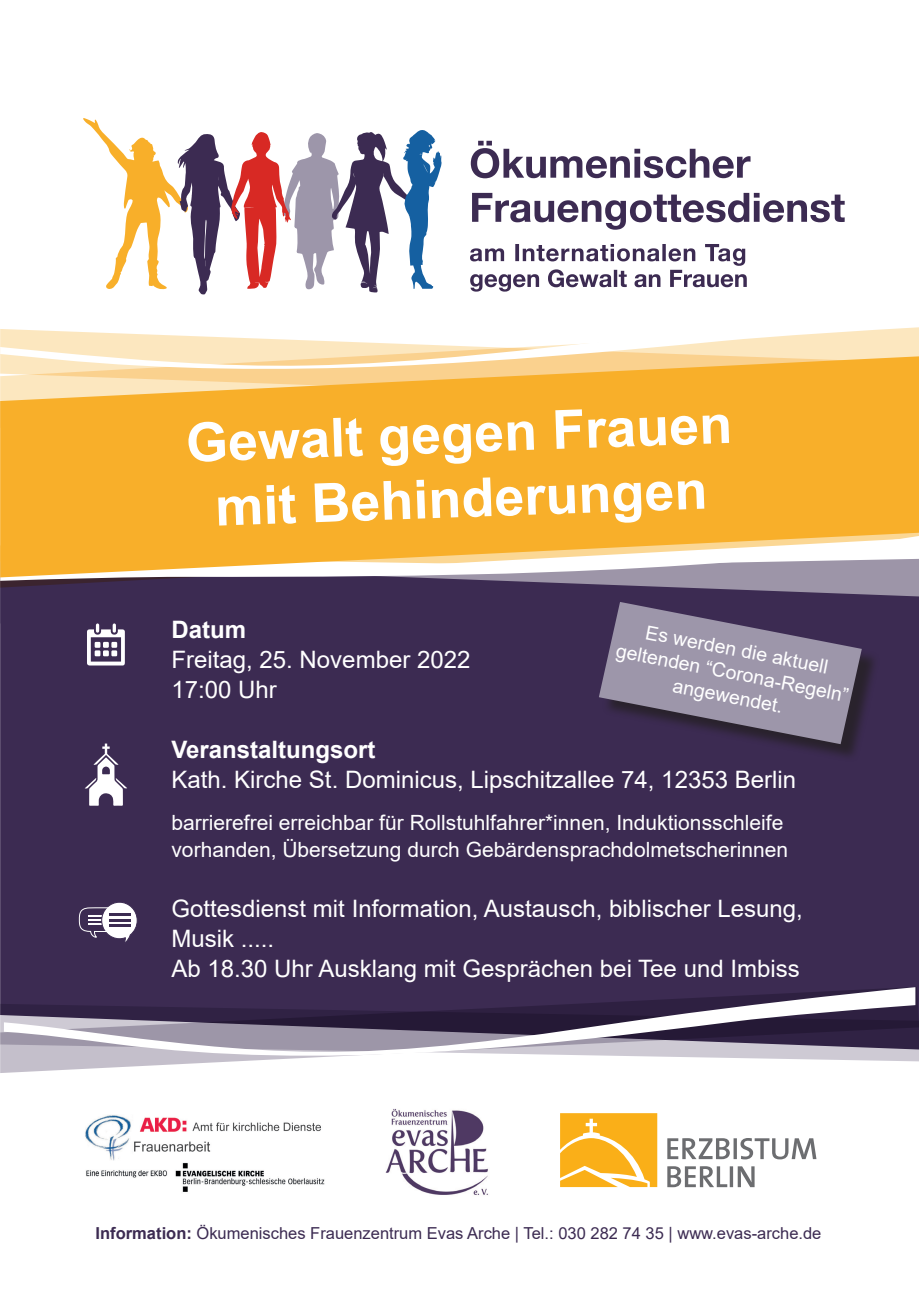
<style>
.page{position:relative;width:919px;height:1289px;background:#fff}
.page>*{position:absolute;margin:0;border:0;box-sizing:border-box;transform-origin:0 0}
.t1{font:700 54px "Arial";color:#fff}
.t2{font:24px/30px "Arial";color:#fff}
.t3{font:700 24px "Arial";color:#fff}
.t4{font:21px/27px "Arial";color:#fff}
.t5{font:19.5px/23.4px "Arial";color:#fff;text-align:center}
.t6{font:16.5px "Arial";color:#3c2b52}
.s1{font-weight:700}
</style>
<div class="page">
<div style="left:0;top:587px;width:918px;height:399px;background:#3c2b52"></div>
<svg style="left:0;top:581px;width:918px;height:6px;background:#5e506e"></svg>
<svg style="left:0;top:986px;width:918px;height:87px"></svg>
<svg style="left:0;top:327px;width:918px;height:29px;fill:#fce7bf"></svg>
<svg style="left:4px;top:987px;width:911px;height:83px"></svg>
<svg style="left:0;top:577px;width:918px;height:4px;background:#7a6e85"></svg>
<svg style="left:0;top:356px;width:918px;height:221px;background:#f6b848"></svg>
<svg style="left:470px;top:244px;width:276px;height:47px"></svg>
<svg style="left:472px;top:193px;width:372px;height:37px"></svg>
<svg style="left:471px;top:141px;width:279px;height:37px"></svg>
<svg style="left:83px;top:118px;width:358px;height:176px"></svg>
<div style="left:601px;top:604px;width:278px;height:158px;background:#231f20;opacity:.75"></div>
<svg style="left:598px;top:602px;width:263px;height:142px;background:#796f88"></svg>
<img style="left:385px;top:1108px;width:103px;height:87px">
<img style="left:85px;top:1115px;width:240px;height:77px">
<svg style="left:560px;top:1113px;width:97px;height:73px;background:#faba39"></svg>
<svg style="left:667px;top:1166px;width:87px;height:21px"></svg>
<svg style="left:667px;top:1138px;width:149px;height:21px"></svg>
<svg style="left:85px;top:743px;width:42px;height:62px"></svg>
<svg style="left:87px;top:623px;width:38px;height:42px"></svg>
<svg style="left:79px;top:901px;width:59px;height:44px"></svg>
<hr style="left:109px;top:913px;width:21px;height:3px;background:#3c2b52">
<hr style="left:109px;top:919px;width:21px;height:2px;background:#3c2b52">
<hr style="left:109px;top:924px;width:21px;height:3px;background:#3c2b52">
<p class="t1" style="left:184px;top:405px;width:548px;rotate:-2deg">Gewalt gegen Frauen</p>
<p class="t1" style="left:214px;top:468px;width:494px;rotate:-2deg">mit Behinderungen</p>
<p class="t3" style="left:171px;top:612px;width:76px">Datum</p>
<p class="t2" style="left:171px;top:644px;width:300px">Freitag, 25. November 2022</p>
<p class="t2" style="left:171px;top:674px;width:107px">17:00 Uhr</p>
<p class="t5" style="left:648px;top:620px;width:187px;rotate:11deg">Es werden die aktuell</p>
<p class="t5" style="left:618px;top:638px;width:238px;rotate:11deg">geltenden “Corona-Regeln” angewendet.</p>
<p class="t3" style="left:171px;top:732px;width:206px">Veranstaltungsort</p>
<p class="t2" style="left:171px;top:764px;width:626px">Kath. Kirche St. Dominicus, Lipschitzallee 74, 12353 Berlin</p>
<p class="t4" style="left:171px;top:809px;width:618px">barrierefrei erreichbar für Rollstuhlfahrer*innen, Induktionsschleife vorhanden, Übersetzung durch Gebärdensprachdolmetscherinnen</p>
<p class="t2" style="left:171px;top:893px;width:632px">Gottesdienst mit Information, Austausch, biblischer Lesung,<br>Musik .....</p>
<p class="t2" style="left:171px;top:953px;width:629px">Ab 18.30 Uhr Ausklang mit Gesprächen bei Tee und Imbiss</p>
<p class="t6" style="left:96px;top:1221px;width:727px"><span class="s1">Information:</span> Ökumenisches Frauenzentrum Evas Arche | Tel.: 030 282 74 35 | www.evas-arche.de</p>
</div>
